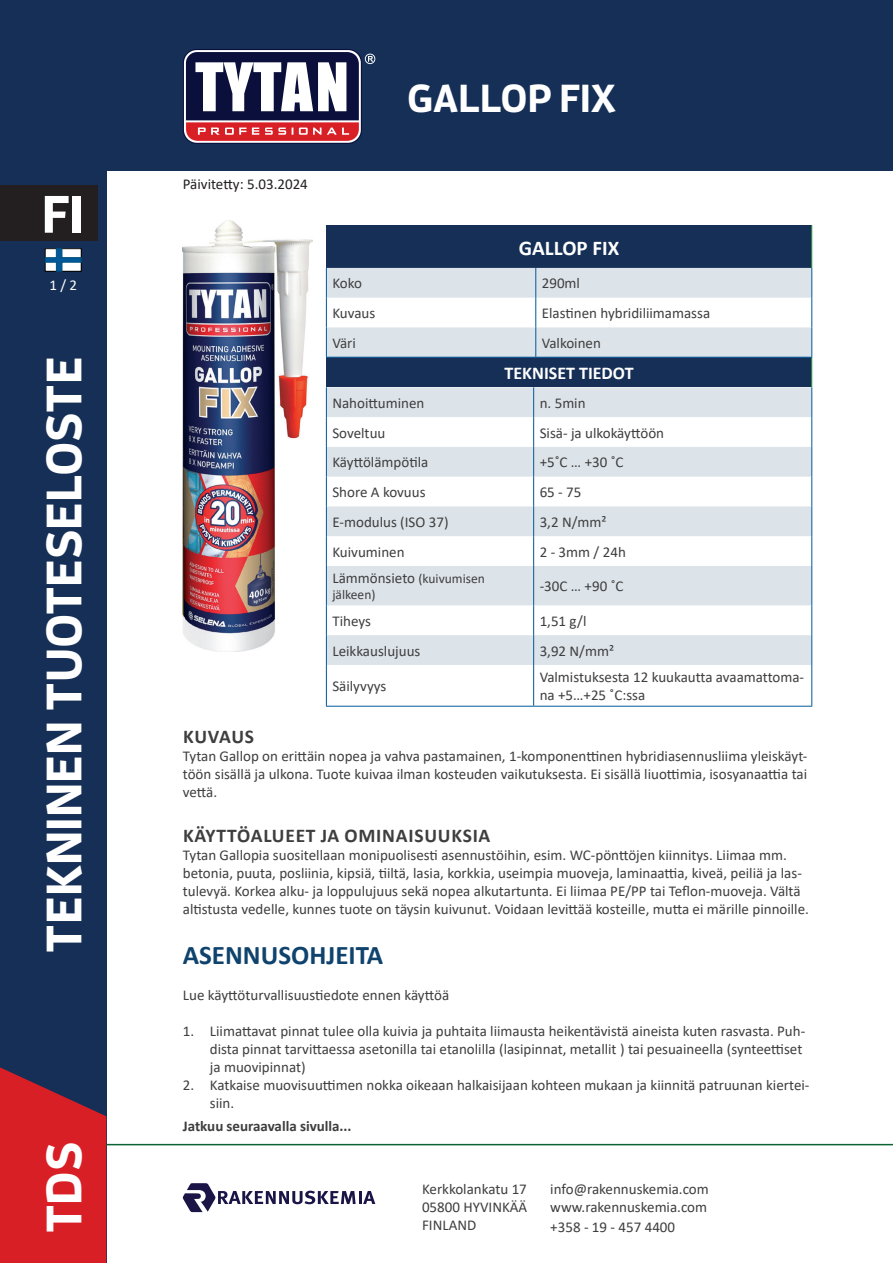
<style>
.page{position:relative;width:893px;height:1263px;background:#fff}
.page>*{position:absolute;margin:0;border:0;box-sizing:border-box;transform-origin:0 0}
.t1{font:700 52.5px "Enzo OT";color:#fff}
.t2{font:700 49.5px "Enzo OT";color:#fff}
.t3{font:700 39px "Enzo OT";color:#fff}
.t4{font:700 27px "Calibri";color:#0f436d}
.t5{font:700 21px "Calibri";color:#fff}
.t6{font:700 19.5px "Calibri";letter-spacing:.04em;color:#3e3e3f}
.t7{font:700 18px "Calibri";color:#fff}
.t8{font:15px/18px "Calibri";color:#3e3e3f}
.t9{font:700 15px "Calibri";color:#3e3e3f}
.t10{font:15px "Calibri";color:#231f20}
.t11{font:15px "Calibri";color:#fff}
.t12{font:13.5px "Calibri";color:#3e3e3f}
.s1{font-size:13.5px}
</style>
<div class="page">
<div style="left:0;top:0;width:893px;height:170px;background:#152f56"></div>
<div style="left:0;top:170px;width:106px;height:1093px;background:#152f56"></div>
<svg style="left:0;top:1067px;width:106px;height:196px;background:#c0212c"></svg>
<hr style="left:106px;top:1144px;width:787px;height:1px;background:#0d6434">
<div style="left:0;top:186px;width:98px;height:55px;background:#231f20"></div>
<svg style="left:183px;top:49px;width:179px;height:95px"></svg>
<div style="left:184px;top:50px;width:177px;height:93px;background:#fff;border-radius:13px"></div>
<svg style="left:365px;top:54px;width:10px;height:10px"></svg>
<svg style="left:186px;top:52px;width:173px;height:89px"></svg>
<svg style="left:45px;top:248px;width:36px;height:23px"></svg>
<svg style="left:182px;top:1183px;width:193px;height:29px"></svg>
<img style="left:183px;top:221px;width:129px;height:431px">
<svg style="left:327px;top:387px;width:484px;height:278px;fill:#dde4e9"></svg>
<hr style="left:326px;top:387px;width:1px;height:30px;background:#00599a">
<hr style="left:533px;top:387px;width:1px;height:30px;background:#00599a">
<hr style="left:811px;top:387px;width:1px;height:30px;background:#00599a">
<hr style="left:326px;top:417px;width:1px;height:30px;background:#00599a">
<hr style="left:533px;top:417px;width:1px;height:30px;background:#00599a">
<hr style="left:811px;top:417px;width:1px;height:30px;background:#00599a">
<hr style="left:326px;top:447px;width:1px;height:30px;background:#00599a">
<hr style="left:533px;top:447px;width:1px;height:30px;background:#00599a">
<hr style="left:811px;top:447px;width:1px;height:30px;background:#00599a">
<svg style="left:326px;top:477px;width:1px;height:29px"></svg>
<svg style="left:533px;top:477px;width:1px;height:29px"></svg>
<svg style="left:811px;top:477px;width:1px;height:29px"></svg>
<hr style="left:326px;top:506px;width:1px;height:30px;background:#00599a">
<hr style="left:533px;top:506px;width:1px;height:30px;background:#00599a">
<hr style="left:811px;top:506px;width:1px;height:30px;background:#00599a">
<hr style="left:326px;top:536px;width:1px;height:30px;background:#00599a">
<hr style="left:533px;top:536px;width:1px;height:30px;background:#00599a">
<hr style="left:811px;top:536px;width:1px;height:30px;background:#00599a">
<hr style="left:326px;top:566px;width:1px;height:39px;background:#00599a">
<hr style="left:533px;top:566px;width:1px;height:39px;background:#00599a">
<hr style="left:811px;top:566px;width:1px;height:39px;background:#00599a">
<hr style="left:326px;top:605px;width:1px;height:30px;background:#00599a">
<hr style="left:533px;top:605px;width:1px;height:30px;background:#00599a">
<hr style="left:811px;top:605px;width:1px;height:30px;background:#00599a">
<hr style="left:326px;top:635px;width:1px;height:30px;background:#00599a">
<hr style="left:533px;top:635px;width:1px;height:30px;background:#00599a">
<hr style="left:811px;top:635px;width:1px;height:30px;background:#00599a">
<hr style="left:326px;top:665px;width:1px;height:41px;background:#00599a">
<hr style="left:533px;top:665px;width:1px;height:41px;background:#00599a">
<hr style="left:811px;top:665px;width:1px;height:41px;background:#00599a">
<hr style="left:326px;top:706px;width:208px;height:1px;background:#00599a">
<hr style="left:534px;top:706px;width:278px;height:1px;background:#00599a">
<div style="left:326px;top:225px;width:486px;height:43px;background:#152f56"></div>
<hr style="left:811px;top:225px;width:1px;height:43px;background:#40ae49">
<svg style="left:326px;top:268px;width:486px;height:119px"></svg>
<hr style="left:326px;top:327px;width:1px;height:30px;background:#00599a">
<hr style="left:535px;top:327px;width:1px;height:30px;background:#00599a">
<hr style="left:811px;top:327px;width:1px;height:30px;background:#00599a">
<hr style="left:326px;top:357px;width:210px;height:1px;background:#00599a">
<hr style="left:536px;top:357px;width:276px;height:1px;background:#00599a">
<h1 class="t1" style="left:42px;top:181px;width:44px">FI</h1>
<p class="t11" style="left:49px;top:275px;width:29px">1 / 2</p>
<h2 class="t2" style="left:33px;top:952px;width:597px;rotate:-90deg">TEKNINEN TUOTESELOSTE</h2>
<h2 class="t2" style="left:33px;top:1233px;width:93px;rotate:-90deg">TDS</h2>
<h3 class="t3" style="left:407px;top:73px;width:211px">GALLOP FIX</h3>
<p class="t10" style="left:183px;top:173px;width:127px">Päivitetty: 5.03.2024</p>
<h3 class="t5" style="left:519px;top:233px;width:102px">GALLOP FIX</h3>
<p class="t8" style="left:332px;top:274px;width:31px">Koko</p>
<p class="t8" style="left:542px;top:274px;width:40px">290ml</p>
<p class="t8" style="left:332px;top:304px;width:44px">Kuvaus</p>
<p class="t8" style="left:542px;top:304px;width:170px">Elastinen hybridiliimamassa</p>
<p class="t8" style="left:332px;top:334px;width:25px">Väri</p>
<p class="t8" style="left:542px;top:334px;width:61px">Valkoinen</p>
<p class="t7" style="left:505px;top:360px;width:130px">TEKNISET TIEDOT</p>
<p class="t8" style="left:332px;top:393px;width:94px">Nahoittuminen</p>
<p class="t8" style="left:540px;top:393px;width:47px">n. 5min</p>
<p class="t8" style="left:332px;top:423px;width:55px">Soveltuu</p>
<p class="t8" style="left:540px;top:423px;width:126px">Sisä- ja ulkokäyttöön</p>
<p class="t8" style="left:332px;top:453px;width:97px">Käyttölämpötila</p>
<p class="t8" style="left:540px;top:453px;width:85px">+5˚C … +30 ˚C</p>
<p class="t8" style="left:332px;top:483px;width:95px">Shore A kovuus</p>
<p class="t8" style="left:540px;top:483px;width:43px">65 - 75</p>
<p class="t8" style="left:332px;top:512px;width:118px">E-modulus (ISO 37)</p>
<p class="t8" style="left:540px;top:512px;width:68px">3,2 N/mm²</p>
<p class="t8" style="left:332px;top:542px;width:74px">Kuivuminen</p>
<p class="t8" style="left:540px;top:542px;width:88px">2 - 3mm / 24h</p>
<p class="t8" style="left:332px;top:569px;width:154px">Lämmönsieto <span class="s1">(kuivumisen</span></p>
<p class="t12" style="left:332px;top:585px;width:45px">jälkeen)</p>
<p class="t8" style="left:540px;top:577px;width:85px">-30C … +90 ˚C</p>
<p class="t8" style="left:332px;top:611px;width:40px">Tiheys</p>
<p class="t8" style="left:540px;top:611px;width:48px">1,51 g/l</p>
<p class="t8" style="left:332px;top:641px;width:90px">Leikkauslujuus</p>
<p class="t8" style="left:540px;top:641px;width:76px">3,92 N/mm²</p>
<p class="t8" style="left:332px;top:677px;width:56px">Säilyvyys</p>
<p class="t8" style="left:540px;top:668px;width:266px">Valmistuksesta 12 kuukautta avaamattoma&shy;na +5…+25 ˚C:ssa</p>
<h3 class="t6" style="left:183px;top:723px;width:72px">KUVAUS</h3>
<p class="t8" style="left:183px;top:746px;width:626px;text-align:justify">Tytan Gallop on erittäin nopea ja vahva pastamainen, 1-komponenttinen hybridiasennusliima yleiskäyt&shy;töön sisällä ja ulkona. Tuote kuivaa ilman kosteuden vaikutuksesta. Ei sisällä liuottimia, isosyanaattia tai vettä.</p>
<h3 class="t6" style="left:183px;top:822px;width:309px">KÄYTTÖALUEET JA OMINAISUUKSIA</h3>
<p class="t8" style="left:183px;top:845px;width:628px">Tytan Gallopia suositellaan monipuolisesti asennustöihin, esim. WC-pönttöjen kiinnitys. Liimaa mm. betonia, puuta, posliinia, kipsiä, tiiltä, lasia, korkkia, useimpia muoveja, laminaattia, kiveä, peiliä ja las&shy;tulevyä. Korkea alku- ja loppulujuus sekä nopea alkutartunta. Ei liimaa PE/PP tai Teflon-muoveja. Vältä altistusta vedelle, kunnes tuote on täysin kuivunut. Voidaan levittää kosteille, mutta ei märille pinnoille.</p>
<h3 class="t4" style="left:183px;top:936px;width:202px">ASENNUSOHJEITA</h3>
<p class="t8" style="left:183px;top:986px;width:268px">Lue käyttöturvallisuustiedote ennen käyttöä</p>
<p class="t8" style="left:210px;top:1022px;width:597px;text-indent:-27px">1. Liimattavat pinnat tulee olla kuivia ja puhtaita liimausta heikentävistä aineista kuten rasvasta. Puh&shy;dista pinnat tarvittaessa asetonilla tai etanolilla (lasipinnat, metallit ) tai pesuaineella (synteettiset ja muovipinnat)</p>
<p class="t8" style="left:210px;top:1076px;width:601px;text-indent:-27px">2. Katkaise muovisuuttimen nokka oikeaan halkaisijaan kohteen mukaan ja kiinnitä patruunan kiertei&shy;siin.</p>
<p class="t9" style="left:183px;top:1115px;width:170px">Jatkuu seuraavalla sivulla...</p>
<p class="t8" style="left:422px;top:1180px;width:107px;text-align:justify">Kerkkolankatu 17<br>05800 HYVINKÄÄ FINLAND</p>
<p class="t8" style="left:550px;top:1180px;width:160px;line-height:18.6px;text-align:justify">info@rakennuskemia.com www.rakennuskemia.com +358 - 19 - 457 4400</p>
</div>
